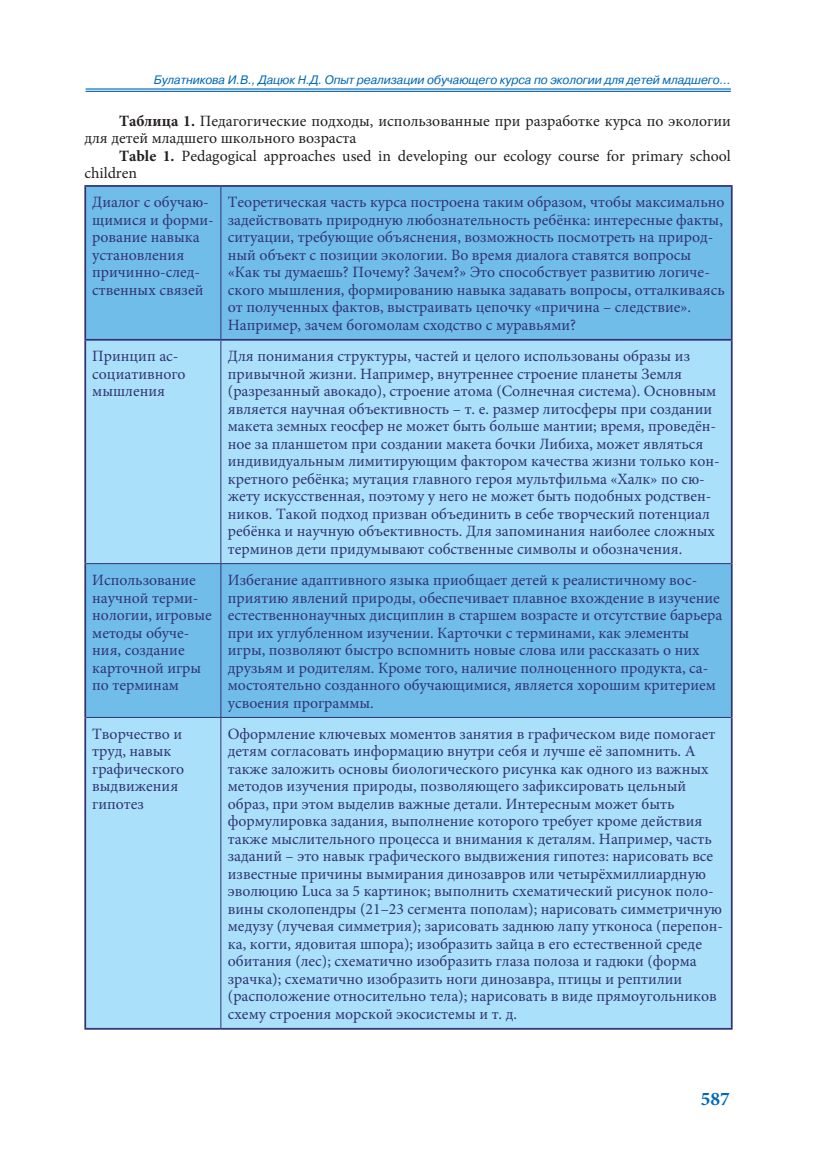
<style>
.page{position:relative;width:819px;height:1166px;background:#fff}
.page>*{position:absolute;margin:0;border:0;box-sizing:border-box;transform-origin:0 0}
.t1{font:700 19.25px "Minion Pro";color:#0168b5}
.Аннотация{font:15.75px/17.5px "Minion Pro";color:#313373}
.Аннотация-2{font:15.75px/17.5px "Minion Pro";color:#231f20}
.t2{font:italic 12.25px "Pragmatica C";letter-spacing:-.01em;color:#0168b5}
.s1{font-weight:700}
</style>
<div class="page">
<hr style="left:86px;top:88px;width:644px;height:2px;background:#0168b5">
<hr style="left:86px;top:91px;width:644px;height:1px;background:#0168b5">
<div style="left:86px;top:187px;width:644px;height:152px;background:#71bde9"></div>
<svg style="left:86px;top:341px;width:644px;height:687px;background:#9dd7f5"></svg>
<hr style="left:84px;top:185px;width:137px;height:2px;background:#313373">
<hr style="left:84px;top:187px;width:2px;height:152px;background:#313373">
<hr style="left:221px;top:185px;width:511px;height:2px;background:#313373">
<hr style="left:730px;top:187px;width:2px;height:152px;background:#313373">
<hr style="left:84px;top:339px;width:137px;height:2px;background:#313373">
<hr style="left:84px;top:341px;width:2px;height:223px;background:#313373">
<hr style="left:221px;top:339px;width:511px;height:2px;background:#313373">
<hr style="left:730px;top:341px;width:2px;height:223px;background:#313373">
<hr style="left:84px;top:564px;width:2px;height:153px;background:#313373">
<hr style="left:730px;top:564px;width:2px;height:153px;background:#313373">
<hr style="left:84px;top:717px;width:2px;height:311px;background:#313373">
<hr style="left:730px;top:717px;width:2px;height:311px;background:#313373">
<hr style="left:84px;top:1028px;width:137px;height:1px;background:#313373">
<hr style="left:221px;top:1028px;width:511px;height:1px;background:#313373">
<hr style="left:220px;top:187px;width:1px;height:152px;background:#313373">
<hr style="left:220px;top:341px;width:1px;height:222px;background:#313373">
<hr style="left:86px;top:563px;width:135px;height:1px;background:#313373">
<hr style="left:221px;top:563px;width:509px;height:1px;background:#313373">
<hr style="left:220px;top:564px;width:1px;height:153px;background:#313373">
<hr style="left:86px;top:717px;width:135px;height:1px;background:#313373">
<hr style="left:221px;top:717px;width:509px;height:1px;background:#313373">
<hr style="left:220px;top:718px;width:1px;height:310px;background:#313373">
<p class="t2" style="left:154px;top:73px;width:578px">Булатникова И.В., Дацюк Н.Д. Опыт реализации обучающего курса по экологии для детей младшего...</p>
<p class="Аннотация-2" style="left:84px;top:112px;width:648px;text-indent:35px"><span class="s1">Таблица 1.</span> Педагогические подходы, использованные при разработке курса по экологии для детей младшего школьного возраста</p>
<p class="Аннотация-2" style="left:84px;top:147px;width:648px;text-indent:35px"><span class="s1">Table 1.</span> Pedagogical approaches used in developing our ecology course for primary school children</p>
<p class="Аннотация" style="left:92px;top:194px;width:123px">Диалог с обучаю&shy;щимися и форми&shy;рование навыка установления причинно-след&shy;ственных связей</p>
<p class="Аннотация" style="left:228px;top:194px;width:498px">Теоретическая часть курса построена таким образом, чтобы максимально задействовать природную любознательность ребёнка: интересные факты, ситуации, требующие объяснения, возможность посмотреть на природ&shy;ный объект с позиции экологии. Во время диалога ставятся вопросы «Как ты думаешь? Почему? Зачем?» Это способствует развитию логиче&shy;ского мышления, формированию навыка задавать вопросы, отталкиваясь от полученных фактов, выстраивать цепочку «причина – следствие».<br>Например, зачем богомолам сходство с муравьями?</p>
<p class="Аннотация" style="left:92px;top:347px;width:95px">Принцип ас&shy;социативного мышления</p>
<p class="Аннотация" style="left:228px;top:347px;width:493px">Для понимания структуры, частей и целого использованы образы из привычной жизни. Например, внутреннее строение планеты Земля (разрезанный авокадо), строение атома (Солнечная система). Основным является научная объективность – т. е. размер литосферы при создании макета земных геосфер не может быть больше мантии; время, проведён&shy;ное за планшетом при создании макета бочки Либиха, может являться индивидуальным лимитирующим фактором качества жизни только кон&shy;кретного ребёнка; мутация главного героя мультфильма «Халк» по сю&shy;жету искусственная, поэтому у него не может быть подобных родствен&shy;ников. Такой подход призван объединить в себе творческий потенциал ребёнка и научную объективность. Для запоминания наиболее сложных терминов дети придумывают собственные символы и обозначения.</p>
<p class="Аннотация" style="left:92px;top:571px;width:121px">Использование научной терми&shy;нологии, игровые методы обуче&shy;ния, создание карточной игры по терминам</p>
<p class="Аннотация" style="left:228px;top:571px;width:496px">Избегание адаптивного языка приобщает детей к реалистичному вос&shy;приятию явлений природы, обеспечивает плавное вхождение в изучение естественнонаучных дисциплин в старшем возрасте и отсутствие барьера при их углубленном изучении. Карточки с терминами, как элементы игры, позволяют быстро вспомнить новые слова или рассказать о них друзьям и родителям. Кроме того, наличие полноценного продукта, са&shy;мостоятельно созданного обучающимися, является хорошим критерием усвоения программы.</p>
<p class="Аннотация" style="left:92px;top:725px;width:94px">Творчество и труд, навык графического выдвижения гипотез</p>
<p class="Аннотация" style="left:228px;top:725px;width:496px">Оформление ключевых моментов занятия в графическом виде помогает детям согласовать информацию внутри себя и лучше её запомнить. А также заложить основы биологического рисунка как одного из важных методов изучения природы, позволяющего зафиксировать цельный образ, при этом выделив важные детали. Интересным может быть формулировка задания, выполнение которого требует кроме действия также мыслительного процесса и внимания к деталям. Например, часть заданий – это навык графического выдвижения гипотез: нарисовать все известные причины вымирания динозавров или четырёхмиллиардную эволюцию Luca за 5 картинок; выполнить схематический рисунок поло&shy;вины сколопендры (21–23 сегмента пополам); нарисовать симметричную медузу (лучевая симметрия); зарисовать заднюю лапу утконоса (перепон&shy;ка, когти, ядовитая шпора); изобразить зайца в его естественной среде обитания (лес); схематично изобразить глаза полоза и гадюки (форма зрачка); схематично изобразить ноги динозавра, птицы и рептилии (расположение относительно тела); нарисовать в виде прямоугольников схему строения морской экосистемы и т. д.</p>
<p class="t1" style="left:700px;top:1085px;width:30px">587</p>
</div>
